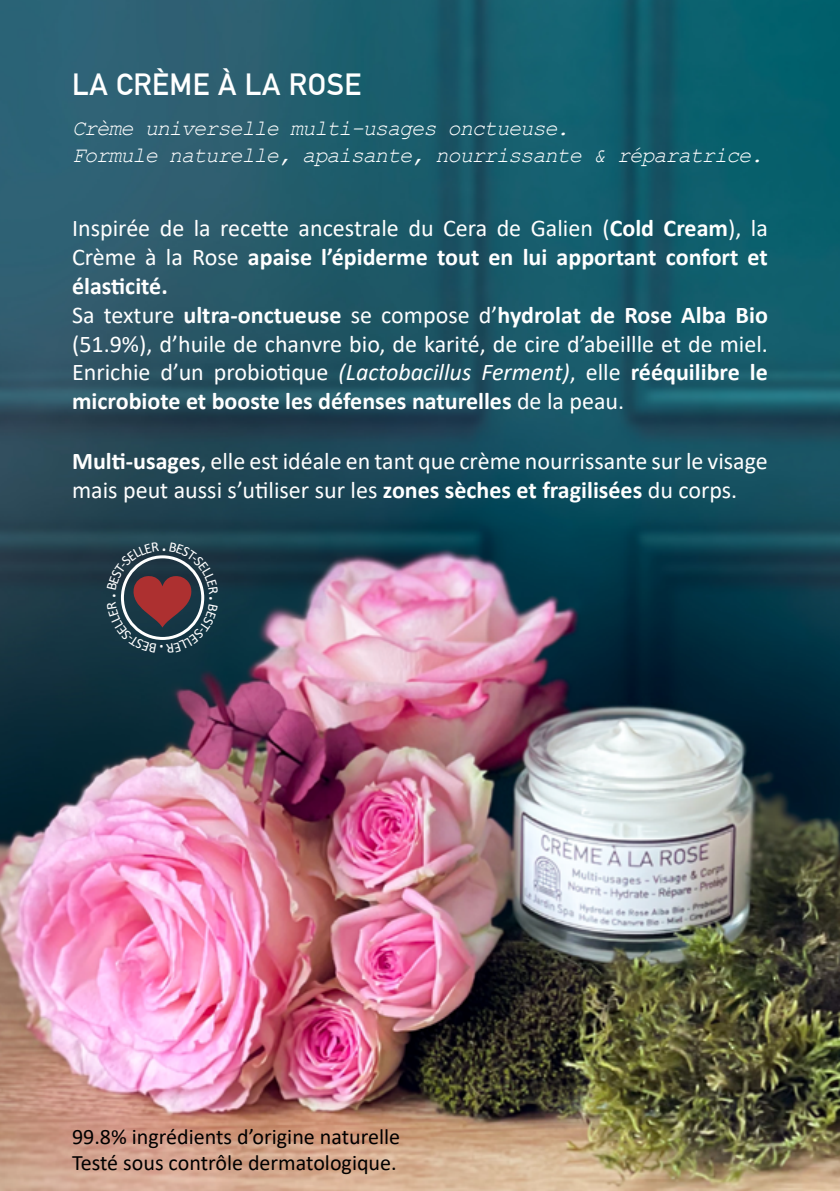
<style>
.page{position:relative;width:840px;height:1191px;background:#fff}
.page>*{position:absolute;margin:0;border:0;box-sizing:border-box;transform-origin:0 0}
.t1{font:700 30px "DIN Alternate";letter-spacing:.02em;color:#fff}
.t2{font:24px/28.8px "Calibri";color:#fff}
.t3{font:italic 22px/26.4px "Courier New";letter-spacing:-.05em;color:#fff}
.t4{font:22px/26.4px "Calibri";color:#000}
.s1{font-weight:700}
.s2{font-style:italic}
</style>
<div class="page">
<img style="left:0;top:0;width:839px;height:1191px">
<svg style="left:106px;top:541px;width:112px;height:112px;background:#3d414c"></svg>
<p class="t1" style="left:72px;top:62px;width:290px">LA CRÈME À LA ROSE</p>
<p class="t3" style="left:72px;top:114px;width:692px">Crème universelle multi-usages onctueuse.<br>Formule naturelle, apaisante, nourrissante &amp; réparatrice.</p>
<p class="t2" style="left:72px;top:213px;width:697px">Inspirée de la recette ancestrale du Cera de Galien (<span class="s1">Cold Cream</span>), la Crème à la Rose <span class="s1">apaise l’épiderme tout en lui apportant confort et élasticité.<br></span>Sa texture <span class="s1">ultra-onctueuse</span> se compose d’<span class="s1">hydrolat de Rose Alba Bio </span>(51.9%), d’huile de chanvre bio, de karité, de cire d’abeillle et de miel.<br>Enrichie d’un probiotique <span class="s2">(Lactobacillus Ferment)</span>, elle <span class="s1">rééquilibre le microbiote et booste les défenses naturelles</span> de la peau.</p>
<p class="t2" style="left:72px;top:446px;width:697px"><span class="s1">Multi-usages</span>, elle est idéale en tant que crème nourrissante sur le visage mais peut aussi s’utiliser sur les <span class="s1">zones sèches et fragilisées</span> du corps.</p>
<p class="t4" style="left:72px;top:1123px;width:329px">99.8% ingrédients d’origine naturelle<br>Testé sous contrôle dermatologique.</p>
</div>
